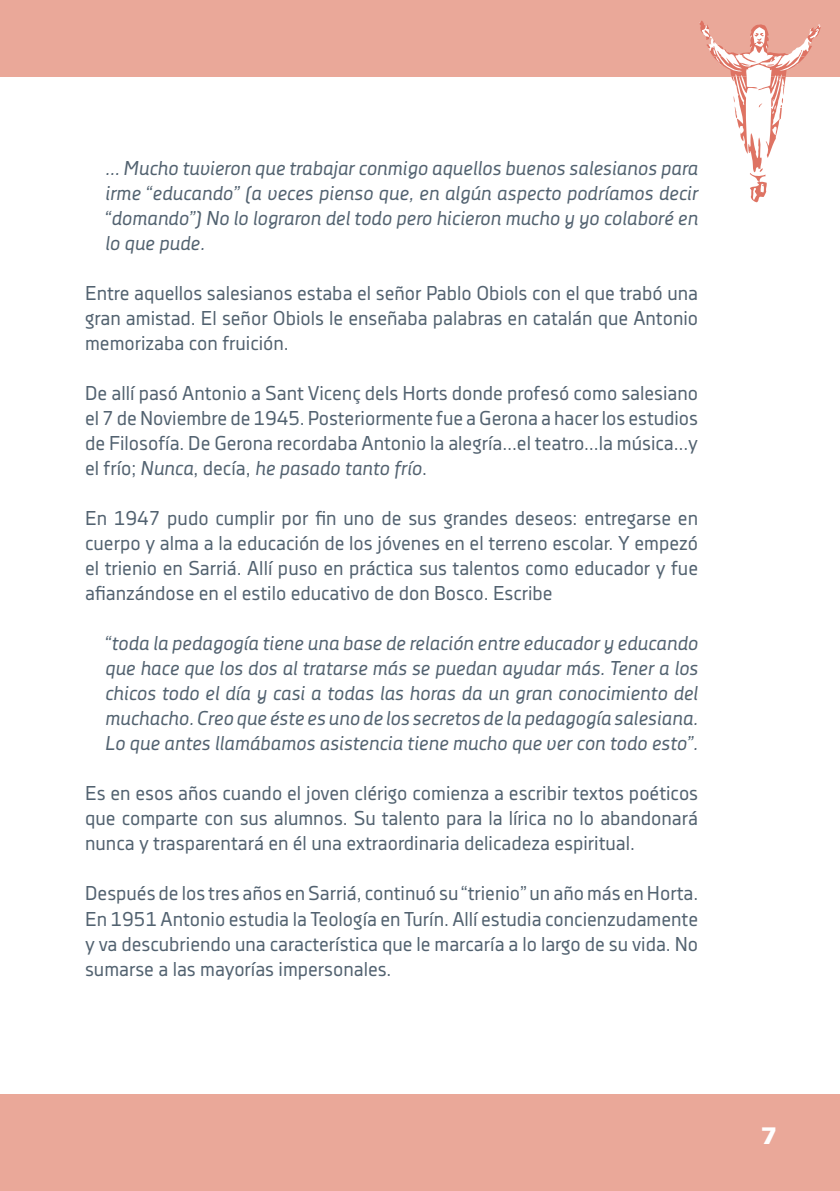
<style>
.page{position:relative;width:840px;height:1191px;background:#fff}
.page>*{position:absolute;margin:0;border:0;box-sizing:border-box;transform-origin:0 0}
.t1{font:900 24px "Univers LT Std";color:#fff}
.t2{font:20px/25px "Decima Nova Pro";color:#526270;text-align:justify}
.t3{font:italic 20px/25px "Decima Nova Pro";color:#526270;text-align:justify}
.s1{font-style:italic}
</style>
<div class="page">
<div style="left:0;top:0;width:839px;height:76px;background:#eaa899"></div>
<div style="left:0;top:1094px;width:839px;height:97px;background:#eaa899"></div>
<svg style="left:698px;top:21px;width:122px;height:182px"></svg>
<p class="t3" style="left:105px;top:156px;width:594px">… Mucho tuvieron que trabajar conmigo aquellos buenos salesianos para irme “educando” (a veces pienso que, en algún aspecto podríamos decir “domando”) No lo lograron del todo pero hicieron mucho y yo colaboré en lo que pude.</p>
<p class="t2" style="left:85px;top:281px;width:614px">Entre aquellos salesianos estaba el señor Pablo Obiols con el que trabó una gran amistad. El señor Obiols le enseñaba palabras en catalán que Antonio memorizaba con fruición.</p>
<p class="t2" style="left:85px;top:381px;width:614px">De allí pasó Antonio a Sant Vicenç dels Horts donde profesó como salesiano el 7 de Noviembre de 1945. Posteriormente fue a Gerona a hacer los estudios de Filosofía. De Gerona recordaba Antonio la alegría…el teatro…la música…y el frío; <span class="s1">Nunca</span>, decía, <span class="s1">he pasado tanto frío</span>.</p>
<p class="t2" style="left:85px;top:506px;width:614px">En 1947 pudo cumplir por fin uno de sus grandes deseos: entregarse en cuerpo y alma a la educación de los jóvenes en el terreno escolar. Y empezó el trienio en Sarriá. Allí puso en práctica sus talentos como educador y fue afianzándose en el estilo educativo de don Bosco. Escribe</p>
<p class="t3" style="left:105px;top:631px;width:594px">“toda la pedagogía tiene una base de relación entre educador y educando que hace que los dos al tratarse más se puedan ayudar más. Tener a los chicos todo el día y casi a todas las horas da un gran conocimiento del muchacho. Creo que éste es uno de los secretos de la pedagogía salesiana.<br>Lo que antes llamábamos asistencia tiene mucho que ver con todo esto”.</p>
<p class="t2" style="left:85px;top:781px;width:614px">Es en esos años cuando el joven clérigo comienza a escribir textos poéticos que comparte con sus alumnos. Su talento para la lírica no lo abandonará nunca y trasparentará en él una extraordinaria delicadeza espiritual.</p>
<p class="t2" style="left:85px;top:881px;width:614px">Después de los tres años en Sarriá, continuó su “trienio” un año más en Horta.<br>En 1951 Antonio estudia la Teología en Turín. Allí estudia concienzudamente y va descubriendo una característica que le marcaría a lo largo de su vida. No sumarse a las mayorías impersonales.</p>
<p class="t1" style="left:760px;top:1120px;width:18px">7</p>
</div>
